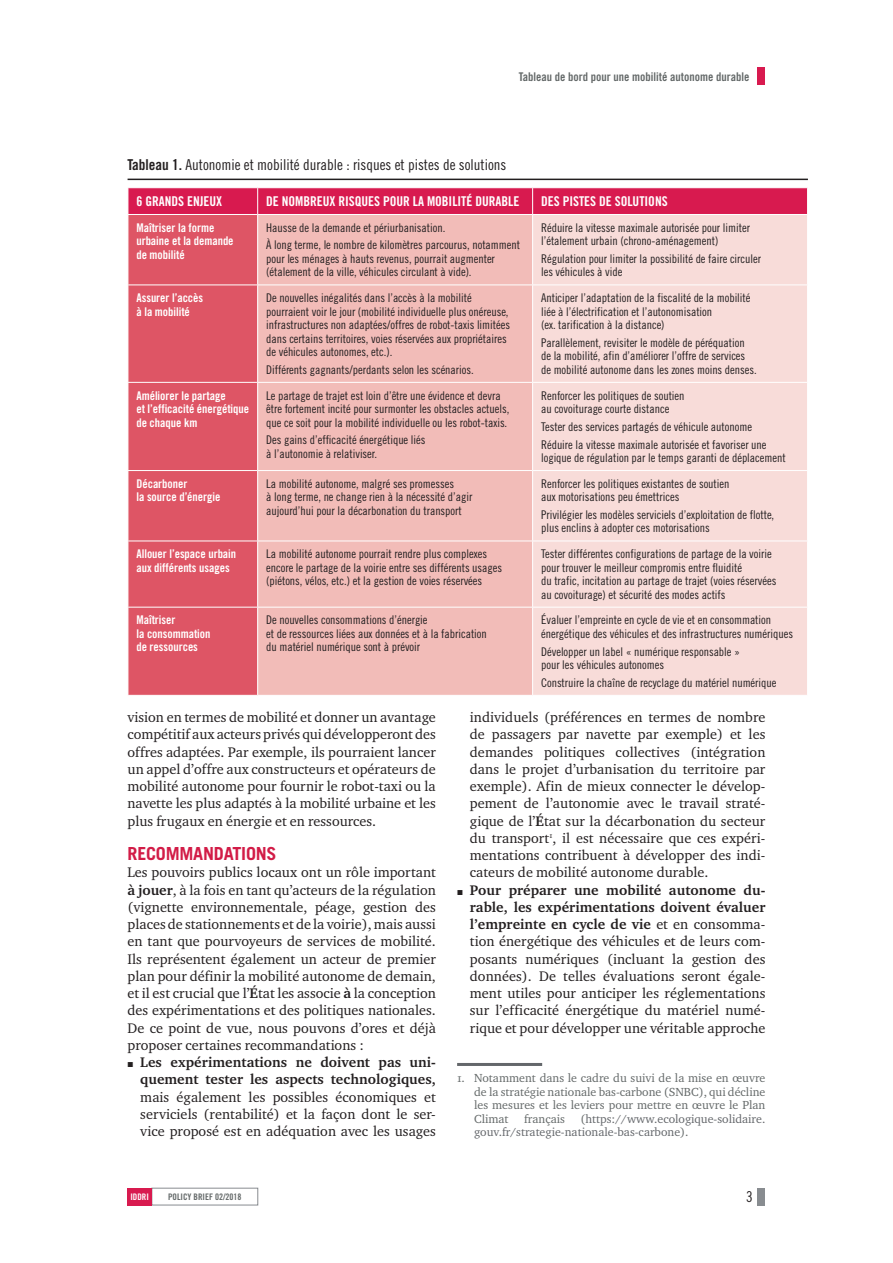
<style>
.page{position:relative;width:893px;height:1263px;background:#fff}
.page>*{position:absolute;margin:0;border:0;box-sizing:border-box;transform-origin:0 0}
.t1{font:700 18px "Trade Gothic LT Std";letter-spacing:-.01em;color:#d21c47}
.TitreTableauFilet{font:15px "Trade Gothic LT Pro Cn 18";color:#231f20}
.txtFR{font:14.25px/17.2px "Charter ITC Std";letter-spacing:.005em;color:#231f20;text-align:justify}
.txtsansAlinéa{font:14.25px/17.2px "Charter ITC";color:#231f20;text-align:justify}
.PremièreLigneTableau{font:13.5px "Trade Gothic LT Std Bd Cn 20";letter-spacing:-.005em;color:#fff}
.txtTableau{font:12px/13.5px "Trade Gothic LT Pro Cn 18";letter-spacing:-.005em;color:#231f20}
.txtTableau-2{font:12px/13.5px "Trade Gothic LT Pro Bd Cn 20";letter-spacing:-.005em;color:#fff}
.NoteBasdePage{font:12px/13.5px "Charter ITC Std";color:#646969;text-align:justify}
.NoteBasdePage-2{font:12px/13.5px "Charter ITC Std";color:#64676b}
.None-2{font:12px "Trade Gothic LT Std Bd Cn 20";color:#646969}
.t2{font:9px "Trade Gothic LT Std Bd Cn 20";color:#646969}
.t3{font:9px "Trade Gothic LT Std Bd Cn 20";color:#fff}
.s1{font-family:"Trade Gothic LT Pro Bd Cn 20"}
.s2{font-family:"Charter ITC"}
.s3{font-weight:700}
.s4{color:#646969}
</style>
<div class="page">
<div style="left:757px;top:68px;width:8px;height:17px;background:#d81a4f"></div>
<div style="left:152px;top:1188px;width:106px;height:17px;border:1px solid #888c90"></div>
<div style="left:128px;top:1188px;width:24px;height:17px;background:#d81a4f"></div>
<div style="left:757px;top:1188px;width:8px;height:17px;background:#888c90"></div>
<hr style="left:457px;top:1063px;width:85px;height:3px;background:#64676b">
<div style="left:129px;top:215px;width:128px;height:480px;background:#de5565"></div>
<div style="left:258px;top:215px;width:274px;height:480px;background:#f2bcb8"></div>
<div style="left:533px;top:215px;width:274px;height:480px;background:#f8dcd9"></div>
<div style="left:128px;top:188px;width:680px;height:26px;background:#d81a4f"></div>
<hr style="left:128px;top:285px;width:130px;height:1px;background:#fff">
<hr style="left:258px;top:285px;width:275px;height:1px;background:#fff">
<hr style="left:533px;top:285px;width:275px;height:1px;background:#fff">
<hr style="left:128px;top:382px;width:130px;height:1px;background:#fff">
<hr style="left:258px;top:382px;width:275px;height:1px;background:#fff">
<hr style="left:533px;top:382px;width:275px;height:1px;background:#fff">
<hr style="left:128px;top:470px;width:130px;height:1px;background:#fff">
<hr style="left:258px;top:470px;width:275px;height:1px;background:#fff">
<hr style="left:533px;top:470px;width:275px;height:1px;background:#fff">
<hr style="left:128px;top:541px;width:130px;height:1px;background:#fff">
<hr style="left:258px;top:541px;width:275px;height:1px;background:#fff">
<hr style="left:533px;top:541px;width:275px;height:1px;background:#fff">
<hr style="left:128px;top:607px;width:130px;height:1px;background:#fff">
<hr style="left:258px;top:607px;width:275px;height:1px;background:#fff">
<hr style="left:533px;top:607px;width:275px;height:1px;background:#fff">
<hr style="left:128px;top:179px;width:680px;height:1px;background:#231f20">
<p class="None-2" style="left:519px;top:69px;width:232px">Tableau de bord pour une mobilité autonome durable</p>
<p class="TitreTableauFilet" style="left:128px;top:156px;width:380px"><span class="s1">Tableau 1.</span> Autonomie et mobilité durable : risques et pistes de solutions</p>
<p class="PremièreLigneTableau" style="left:136px;top:193px;width:87px">6 GRANDS ENJEUX</p>
<p class="PremièreLigneTableau" style="left:266px;top:193px;width:255px">DE NOMBREUX RISQUES POUR LA MOBILITÉ DURABLE</p>
<p class="PremièreLigneTableau" style="left:541px;top:193px;width:128px">DES PISTES DE SOLUTIONS</p>
<p class="txtTableau-2" style="left:136px;top:221px;width:99px">Maîtriser la forme urbaine et la demande de mobilité</p>
<p class="txtTableau" style="left:266px;top:220px;width:181px">Hausse de la demande et périurbanisation.</p>
<p class="txtTableau" style="left:541px;top:220px;width:210px">Réduire la vitesse maximale autorisée pour limiter l’étalement urbain (chrono-aménagement)</p>
<p class="txtTableau" style="left:541px;top:252px;width:221px">Régulation pour limiter la possibilité de faire circuler les véhicules à vide</p>
<p class="txtTableau" style="left:266px;top:238px;width:255px">À long terme, le nombre de kilomètres parcourus, notamment pour les ménages à hauts revenus, pourrait augmenter (étalement de la ville, véhicules circulant à vide).</p>
<p class="txtTableau-2" style="left:136px;top:291px;width:68px">Assurer l’accès à la mobilité</p>
<p class="txtTableau" style="left:266px;top:291px;width:245px">De nouvelles inégalités dans l’accès à la mobilité pourraient voir le jour (mobilité individuelle plus onéreuse, infrastructures non adaptées/offres de robot-taxis limitées dans certains territoires, voies réservées aux propriétaires de véhicules autonomes, etc.).</p>
<p class="txtTableau" style="left:266px;top:363px;width:209px">Différents gagnants/perdants selon les scénarios.</p>
<p class="txtTableau-2" style="left:136px;top:388px;width:114px">Améliorer le partage<br>et l’efficacité énergétique de chaque km</p>
<p class="txtTableau" style="left:266px;top:388px;width:245px">Le partage de trajet est loin d’être une évidence et devra être fortement incité pour surmonter les obstacles actuels, que ce soit pour la mobilité individuelle ou les robot-taxis.</p>
<p class="txtTableau" style="left:266px;top:433px;width:161px">Des gains d’efficacité énergétique liés à l’autonomie à relativiser.</p>
<p class="txtTableau" style="left:541px;top:291px;width:211px">Anticiper l’adaptation de la fiscalité de la mobilité liée à l’électrification et l’autonomisation<br>(ex. tarification à la distance)</p>
<p class="txtTableau" style="left:541px;top:336px;width:217px">Parallèlement, revisiter le modèle de péréquation de la mobilité, afin d’améliorer l’offre de services de mobilité autonome dans les zones moins denses.</p>
<p class="txtTableau" style="left:541px;top:388px;width:145px">Renforcer les politiques de soutien au covoiturage courte distance</p>
<p class="txtTableau" style="left:541px;top:420px;width:212px">Tester des services partagés de véhicule autonome</p>
<p class="txtTableau" style="left:541px;top:437px;width:246px">Réduire la vitesse maximale autorisée et favoriser une logique de régulation par le temps garanti de déplacement</p>
<p class="txtTableau-2" style="left:136px;top:477px;width:85px">Décarboner<br>la source d’énergie</p>
<p class="txtTableau" style="left:266px;top:476px;width:208px">La mobilité autonome, malgré ses promesses<br>à long terme, ne change rien à la nécessité d’agir aujourd’hui pour la décarbonation du transport</p>
<p class="txtTableau" style="left:541px;top:476px;width:190px">Renforcer les politiques existantes de soutien aux motorisations peu émettrices</p>
<p class="txtTableau" style="left:541px;top:508px;width:235px">Privilégier les modèles serviciels d’exploitation de flotte, plus enclins à adopter ces motorisations</p>
<p class="txtTableau-2" style="left:136px;top:547px;width:101px">Allouer l’espace urbain aux différents usages</p>
<p class="txtTableau" style="left:266px;top:547px;width:237px">La mobilité autonome pourrait rendre plus complexes encore le partage de la voirie entre ses différents usages (piétons, vélos, etc.) et la gestion de voies réservées</p>
<p class="txtTableau" style="left:541px;top:547px;width:237px">Tester différentes configurations de partage de la voirie pour trouver le meilleur compromis entre fluidité<br>du trafic, incitation au partage de trajet (voies réservées au covoiturage) et sécurité des modes actifs</p>
<p class="txtTableau-2" style="left:136px;top:613px;width:76px">Maîtriser<br>la consommation de ressources</p>
<p class="txtTableau" style="left:266px;top:613px;width:222px">De nouvelles consommations d’énergie<br>et de ressources liées aux données et à la fabrication du matériel numérique sont à prévoir</p>
<p class="txtTableau" style="left:541px;top:613px;width:253px">Évaluer l’empreinte en cycle de vie et en consommation énergétique des véhicules et des infrastructures numériques</p>
<p class="txtTableau" style="left:541px;top:644px;width:201px">Développer un label « numérique responsable » pour les véhicules autonomes</p>
<p class="txtTableau" style="left:541px;top:676px;width:237px">Construire la chaîne de recyclage du matériel numérique</p>
<p class="txtFR" style="left:128px;top:708px;width:310px">vision en termes de mobilité et donner un avantage compétitif aux acteurs privés qui développeront des offres adaptées. <span class="s2">Par exemple, ils pourraient lancer un appel d’offre</span> aux constructeurs et opérateurs de mobilité autonome pour fournir le robot-taxi ou la navette les plus adaptés à la mobilité urbaine et les plus frugaux en énergie et en ressources.</p>
<p class="t1" style="left:128px;top:843px;width:151px">RECOMMANDATIONS</p>
<p class="txtsansAlinéa" style="left:128px;top:864px;width:310px">Les pouvoirs publics locaux ont un rôle important <span class="s3">à jouer</span>, à la fois en tant qu’acteurs de la régulation (vignette environnementale, péage, gestion des places de stationnements et de la voirie), mais aussi en tant que pourvoyeurs de services de mobilité.<br>Ils représentent également un acteur de premier plan pour définir la mobilité autonome de demain, et il est crucial que l’<span class="s3">É</span>tat les associe <span class="s3">à</span> la conception des expérimentations et des politiques nationales.<br>De ce point de vue, nous pouvons d’ores et déjà proposer certaines recommandations :</p>
<p class="txtFR" style="left:140px;top:1053px;width:297px"><span class="s3">Les expérimentations ne doivent pas uni&shy;quement tester les aspects technologiques, </span>mais également les possibles économiques et serviciels (rentabilité) et la façon dont le ser&shy;vice proposé est en adéquation avec les usages</p>
<p class="txtFR" style="left:470px;top:708px;width:297px">individuels (préférences en termes de nombre de passagers par navette par exemple) et les demandes politiques collectives (intégration dans le projet d’urbanisation du territoire par exemple). Afin de mieux connecter le dévelop&shy;pement de l’autonomie avec le travail straté&shy;gique de l’<span class="s3">É</span>tat sur la décarbonation du secteur du transport<sup>1</sup>, il est nécessaire que ces expéri&shy;mentations contribuent à développer des indi&shy;cateurs de mobilité autonome durable.</p>
<p class="txtsansAlinéa" style="left:470px;top:881px;width:297px"><span class="s3">Pour préparer une mobilité autonome du&shy;rable, les expérimentations doivent évaluer l’empreinte en cycle de vie</span> et en consomma&shy;tion énergétique des véhicules et de leurs com&shy;posants numériques (incluant la gestion des données). De telles évaluations seront égale&shy;ment utiles pour anticiper les réglementations sur l’efficacité énergétique du matériel numé&shy;rique et pour développer une véritable approche</p>
<p class="NoteBasdePage" style="left:474px;top:1071px;width:293px;text-indent:-17px"><span class="s2">1.</span> Notamment dans le cadre du suivi de la mise en œuvre de la stratégie nationale bas-carbone (SNBC), qui décline les mesures et les leviers pour mettre en œuvre le Plan Climat</p>
<p class="NoteBasdePage" style="left:524px;top:1112px;width:42px">français</p>
<p class="NoteBasdePage-2" style="left:474px;top:1112px;width:293px;text-indent:106px"><span class="s4">(</span>https://www.ecologique-solidaire. gouv.fr/strategie-nationale-bas-carbone<span class="s4">).</span></p>
<p class="t3" style="left:130px;top:1191px;width:20px">IDDRI</p>
<p class="t2" style="left:168px;top:1191px;width:75px">POLICY BRIEF 02/2018</p>
<p class="TitreTableauFilet" style="left:746px;top:1188px;width:8px">3</p>
</div>
